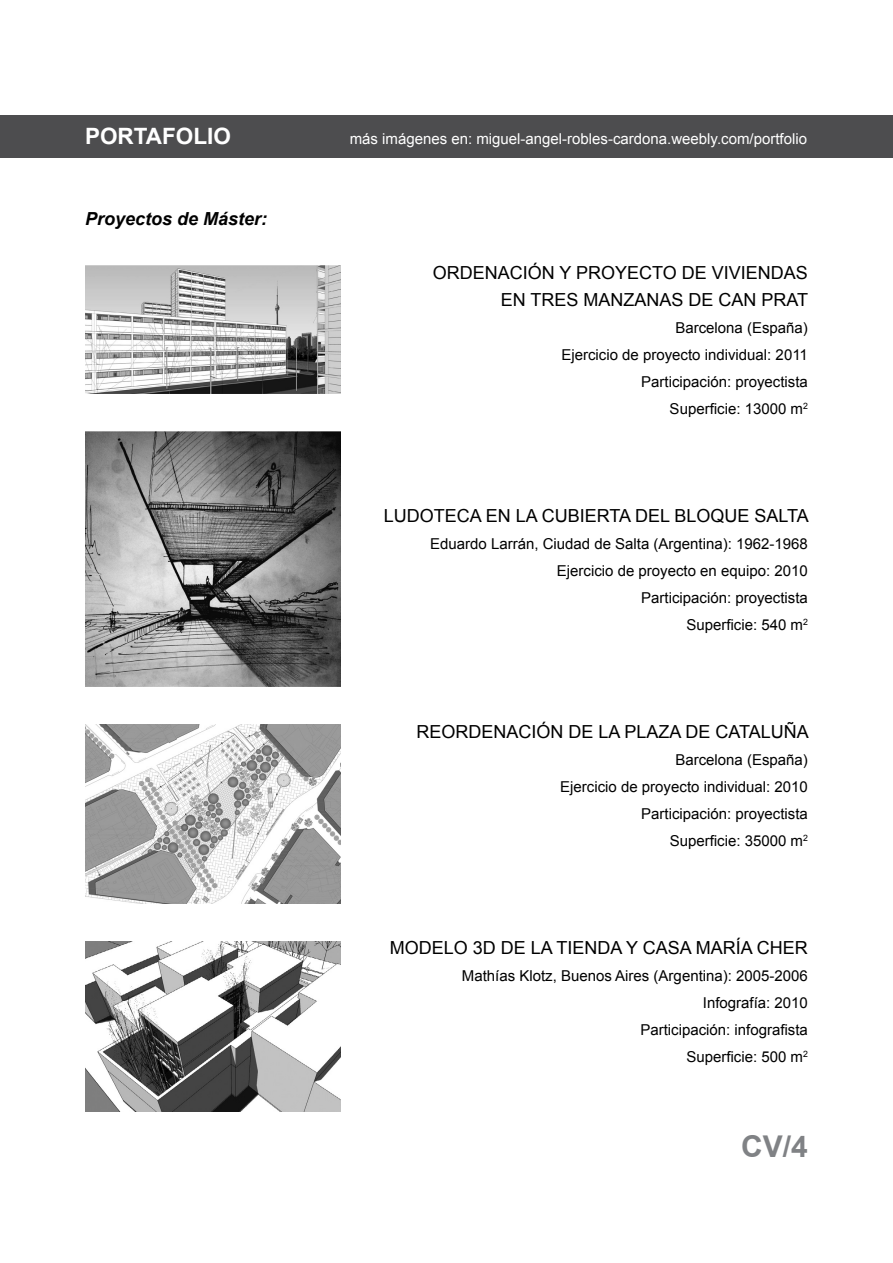
<style>
.page{position:relative;width:893px;height:1263px;background:#fff}
.page>*{position:absolute;margin:0;border:0;box-sizing:border-box;transform-origin:0 0}
.t1{font:700 30px "Arial";color:#808285}
.t2{font:700 22.5px "Arial";color:#fff}
.t3{font:18px "Arial";color:#000}
.t4{font:italic 700 18px "Arial";color:#000}
.t5{font:15px/27px "Arial";color:#000;text-align:right}
.t6{font:15px "Arial";color:#fff}
</style>
<div class="page">
<div style="left:0;top:115px;width:893px;height:42px;background:#4d4d4f"></div>
<img style="left:85px;top:431px;width:255px;height:255px">
<img style="left:85px;top:725px;width:255px;height:178px">
<img style="left:85px;top:941px;width:255px;height:171px">
<img style="left:85px;top:265px;width:255px;height:128px">
<h2 class="t2" style="left:85px;top:121px;width:147px">PORTAFOLIO</h2>
<p class="t6" style="left:350px;top:129px;width:459px">más imágenes en: miguel-angel-robles-cardona.weebly.com/portfolio</p>
<p class="t4" style="left:85px;top:207px;width:184px">Proyectos de Máster:</p>
<p class="t3" style="left:433px;top:261px;width:27px">Ordenaci</p>
<p class="t3" style="left:528px;top:261px;width:62px">ónyproyecto</p>
<p class="t3" style="left:682px;top:261px;width:42px">de viviendas</p>
<p class="t3" style="left:501px;top:288px;width:43px">en tres</p>
<p class="t3" style="left:584px;top:288px;width:14px">manzanas</p>
<p class="t3" style="left:689px;top:288px;width:97px">DE Can Prat</p>
<p class="t5" style="left:561px;top:314px;width:248px">Barcelona (España)<br>Ejercicio de proyecto individual: 2011<br>Participación: proyectista<br>Superficie: 13000 m<sup>2</sup></p>
<p class="t3" style="left:384px;top:504px;width:24px">Ludoteca</p>
<p class="t3" style="left:486px;top:504px;width:69px">enlacubierta</p>
<p class="t3" style="left:635px;top:504px;width:12px">del</p>
<p class="t3" style="left:675px;top:504px;width:26px">Bloque</p>
<p class="t3" style="left:755px;top:504px;width:24px">Salta</p>
<p class="t5" style="left:430px;top:530px;width:379px">Eduardo Larrán, Ciudad de Salta (Argentina): 1962-1968<br>Ejercicio de proyecto en equipo: 2010<br>Participación: proyectista<br>Superficie: 540 m<sup>2</sup></p>
<p class="t3" style="left:416px;top:720px;width:26px">Reordenaci</p>
<p class="t3" style="left:536px;top:720px;width:112px">ón de la Plaza</p>
<p class="t3" style="left:686px;top:720px;width:55px">de Catalu</p>
<p class="t3" style="left:784px;top:720px;width:25px">ña</p>
<p class="t5" style="left:560px;top:746px;width:249px">Barcelona (España)<br>Ejercicio de proyecto individual: 2010<br>Participación: proyectista<br>Superficie: 35000 m<sup>2</sup></p>
<p class="t3" style="left:390px;top:936px;width:29px">Modelo</p>
<p class="t3" style="left:473px;top:936px;width:107px">3D de la Tienda</p>
<p class="t3" style="left:626px;top:936px;width:43px">y Casa</p>
<p class="t3" style="left:696px;top:936px;width:27px">María</p>
<p class="t3" style="left:757px;top:936px;width:27px">Cher</p>
<p class="t5" style="left:462px;top:962px;width:348px">Mathías Klotz, Buenos Aires (Argentina): 2005-2006<br>Infografía: 2010<br>Participación: infografista<br>Superficie: 500 m<sup>2</sup></p>
<h1 class="t1" style="left:741px;top:1127px;width:68px">CV/4</h1>
</div>
